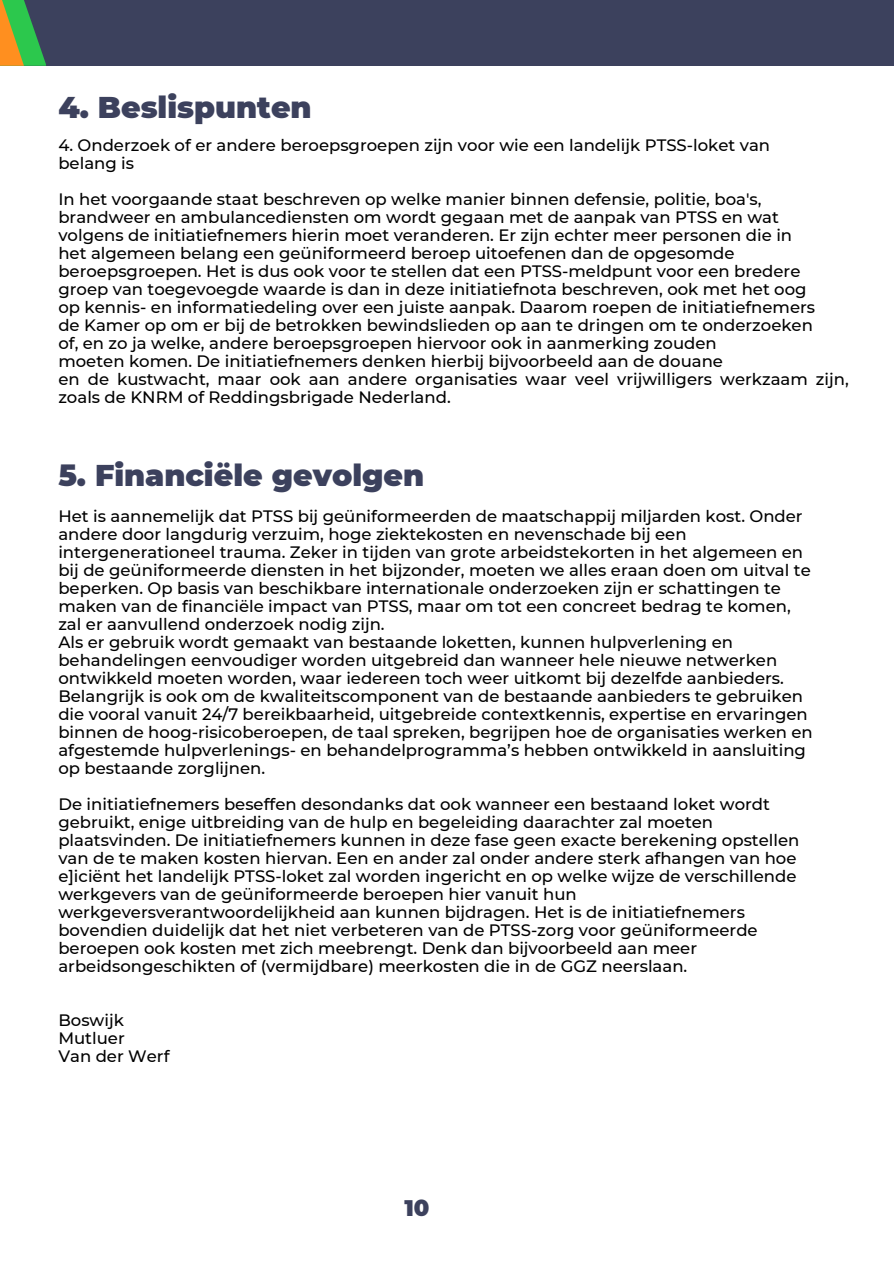
<style>
.page{position:relative;width:894px;height:1264px;background:#fff}
.page>*{position:absolute;margin:0;border:0;box-sizing:border-box;transform-origin:0 0}
.t1{font:900 30px "Montserrat";color:#3c415d}
.t2{font:900 22.5px "Montserrat";color:#3c415d}
.t3{font:500 16.5px/18px "Montserrat";color:#000}
</style>
<div class="page">
<div style="left:0;top:0;width:893px;height:66px;background:#3c415d"></div>
<svg style="left:24px;top:0;width:22px;height:66px"></svg>
<svg style="left:0;top:0;width:24px;height:66px;background:#9da934"></svg>
<h1 class="t1" style="left:58px;top:89px;width:255px">4. Beslispunten</h1>
<p class="t3" style="left:58px;top:136px;width:713px">4. Onderzoek of er andere beroepsgroepen zijn voor wie een landelijk PTSS-loket van</p>
<p class="t3" style="left:58px;top:154px;width:77px">belang is</p>
<p class="t3" style="left:58px;top:190px;width:704px">In het voorgaande staat beschreven op welke manier binnen defensie, politie, boa's,</p>
<p class="t3" style="left:58px;top:208px;width:722px">brandweer en ambulancediensten om wordt gegaan met de aanpak van PTSS en wat</p>
<p class="t3" style="left:58px;top:226px;width:735px">volgens de initiatiefnemers hierin moet veranderen. Er zijn echter meer personen die in</p>
<p class="t3" style="left:58px;top:244px;width:677px">het algemeen belang een geüniformeerd beroep uitoefenen dan de opgesomde</p>
<p class="t3" style="left:58px;top:262px;width:743px">beroepsgroepen. Het is dus ook voor te stellen dat een PTSS-meldpunt voor een bredere</p>
<p class="t3" style="left:58px;top:280px;width:749px">groep van toegevoegde waarde is dan in deze initiatiefnota beschreven, ook met het oog</p>
<p class="t3" style="left:58px;top:298px;width:758px">op kennis- en informatiedeling over een juiste aanpak. Daarom roepen de initiatiefnemers</p>
<p class="t3" style="left:58px;top:316px;width:755px">de Kamer op om er bij de betrokken bewindslieden op aan te dringen om te onderzoeken</p>
<p class="t3" style="left:58px;top:334px;width:659px">of, en zo ja welke, andere beroepsgroepen hiervoor ook in aanmerking zouden</p>
<p class="t3" style="left:58px;top:352px;width:666px">moeten komen. De initiatiefnemers denken hierbij bijvoorbeeld aan de douane</p>
<p class="t3" style="left:58px;top:370px;width:791px">en de kustwacht, maar ook aan andere organisaties waar veel vrijwilligers werkzaam zijn, zoals de KNRM of Reddingsbrigade Nederland.</p>
<p class="t1" style="left:58px;top:457px;width:367px">5. Financiële gevolgen</p>
<p class="t3" style="left:58px;top:507px;width:745px">Het is aannemelijk dat PTSS bij geüniformeerden de maatschappij miljarden kost. Onder</p>
<p class="t3" style="left:58px;top:525px;width:629px">andere door langdurig verzuim, hoge ziektekosten en nevenschade bij een</p>
<p class="t3" style="left:58px;top:543px;width:746px">intergenerationeel trauma. Zeker in tijden van grote arbeidstekorten in het algemeen en</p>
<p class="t3" style="left:58px;top:561px;width:753px">bij de geüniformeerde diensten in het bijzonder, moeten we alles eraan doen om uitval te</p>
<p class="t3" style="left:58px;top:579px;width:724px">beperken. Op basis van beschikbare internationale onderzoeken zijn er schattingen te</p>
<p class="t3" style="left:58px;top:597px;width:733px">maken van de financiële impact van PTSS, maar om tot een concreet bedrag te komen,</p>
<p class="t3" style="left:58px;top:615px;width:328px">zal er aanvullend onderzoek nodig zijn.</p>
<p class="t3" style="left:58px;top:633px;width:676px">Als er gebruik wordt gemaakt van bestaande loketten, kunnen hulpverlening en</p>
<p class="t3" style="left:58px;top:651px;width:720px">behandelingen eenvoudiger worden uitgebreid dan wanneer hele nieuwe netwerken</p>
<p class="t3" style="left:58px;top:669px;width:727px">ontwikkeld moeten worden, waar iedereen toch weer uitkomt bij dezelfde aanbieders.</p>
<p class="t3" style="left:58px;top:687px;width:746px">Belangrijk is ook om de kwaliteitscomponent van de bestaande aanbieders te gebruiken</p>
<p class="t3" style="left:58px;top:705px;width:750px">die vooral vanuit 24/7 bereikbaarheid, uitgebreide contextkennis, expertise en ervaringen</p>
<p class="t3" style="left:58px;top:723px;width:755px">binnen de hoog-risicoberoepen, de taal spreken, begrijpen hoe de organisaties werken en</p>
<p class="t3" style="left:58px;top:741px;width:749px">afgestemde hulpverlenings- en behandelprogramma’s hebben ontwikkeld in aansluiting</p>
<p class="t3" style="left:58px;top:759px;width:208px">op bestaande zorglijnen.</p>
<p class="t3" style="left:58px;top:795px;width:713px">De initiatiefnemers beseffen desondanks dat ook wanneer een bestaand loket wordt</p>
<p class="t3" style="left:58px;top:813px;width:656px">gebruikt, enige uitbreiding van de hulp en begeleiding daarachter zal moeten</p>
<p class="t3" style="left:58px;top:831px;width:742px">plaatsvinden. De initiatiefnemers kunnen in deze fase geen exacte berekening opstellen</p>
<p class="t3" style="left:58px;top:849px;width:739px">van de te maken kosten hiervan. Een en ander zal onder andere sterk afhangen van hoe</p>
<p class="t3" style="left:58px;top:867px;width:739px">e]iciënt het landelijk PTSS-loket zal worden ingericht en op welke wijze de verschillende</p>
<p class="t3" style="left:58px;top:885px;width:519px">werkgevers van de geüniformeerde beroepen hier vanuit hun</p>
<p class="t3" style="left:58px;top:903px;width:688px">werkgeversverantwoordelijkheid aan kunnen bijdragen. Het is de initiatiefnemers</p>
<p class="t3" style="left:58px;top:921px;width:700px">bovendien duidelijk dat het niet verbeteren van de PTSS-zorg voor geüniformeerde</p>
<p class="t3" style="left:58px;top:939px;width:640px">beroepen ook kosten met zich meebrengt. Denk dan bijvoorbeeld aan meer</p>
<p class="t3" style="left:58px;top:957px;width:630px">arbeidsongeschikten of (vermijdbare) meerkosten die in de GGZ neerslaan.</p>
<p class="t3" style="left:58px;top:1011px;width:67px">Boswijk</p>
<p class="t3" style="left:58px;top:1029px;width:68px">Mutluer</p>
<p class="t3" style="left:58px;top:1047px;width:113px">Van der Werf</p>
<h1 class="t2" style="left:404px;top:1194px;width:26px">10</h1>
</div>
